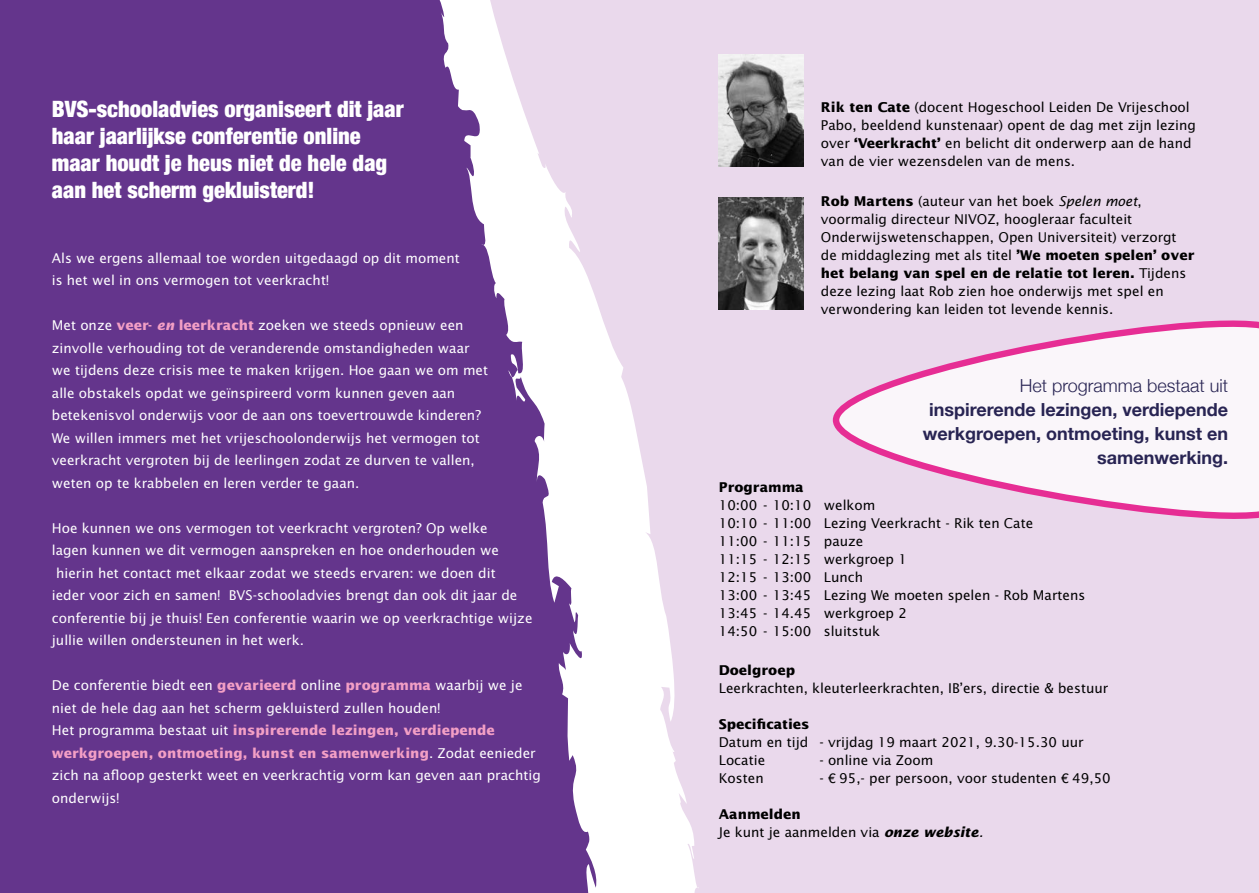
<style>
.page{position:relative;width:1259px;height:893px;background:#fff}
.page>*{position:absolute;margin:0;border:0;box-sizing:border-box;transform-origin:0 0}
.t1{font:900 condensed 22.5px/27px "Helvetica Neue";color:#fff}
.t2{font:700 18px/24px "Helvetica Neue";color:#282453;text-align:right}
.t3{font:300 18px "Helvetica Neue";color:#282453}
.t4{font:13.5px/22.5px "Lucida Sans";color:#fff}
.t5{font:13.5px/18px "Lucida Sans";color:#000}
.t6{font:700 13.5px "Lucida Sans";color:#000}
.s1{font-weight:700;color:#f39fc5}
.s2{font-weight:700;font-style:italic;color:#f39fc5}
.s3{font-weight:700}
.s4{font-style:italic}
.s5{font-family:"Helvetica Neue"}
.s6{font-weight:700;font-style:italic}
</style>
<div class="page">
<div style="left:719px;top:0;width:540px;height:893px;background:#ead9ec"></div>
<div style="left:0;top:0;width:420px;height:893px;background:#64358c"></div>
<svg style="left:420px;top:0;width:299px;height:893px"></svg>
<img style="left:719px;top:54px;width:85px;height:113px">
<img style="left:719px;top:197px;width:85px;height:113px">
<svg style="left:831px;top:319px;width:428px;height:201px"></svg>
<h1 class="t1" style="left:52px;top:94px;width:353px">BVS-schooladvies organiseert dit jaar haar jaarlijkse conferentie online maar houdt je heus niet de hele dag aan het scherm gekluisterd!</h1>
<p class="t4" style="left:52px;top:246px;width:409px">Als we ergens allemaal toe worden uitgedaagd op dit moment is het wel in ons vermogen tot veerkracht!</p>
<p class="t4" style="left:52px;top:314px;width:438px">Met onze <span class="s1">veer-</span> <span class="s2">en</span> <span class="s1">leerkracht</span> zoeken we steeds opnieuw een zinvolle verhouding tot de veranderende omstandigheden waar we tijdens deze crisis mee te maken krijgen. Hoe gaan we om met alle obstakels opdat we geïnspireerd vorm kunnen geven aan betekenisvol onderwijs voor de aan ons toevertrouwde kinderen?<br>We willen immers met het vrijeschoolonderwijs het vermogen tot veerkracht vergroten bij de leerlingen zodat ze durven te vallen, weten op te krabbelen en leren verder te gaan.</p>
<p class="t4" style="left:52px;top:516px;width:437px">Hoe kunnen we ons vermogen tot veerkracht vergroten? Op welke</p>
<p class="t4" style="left:52px;top:539px;width:448px">lagen kunnen we dit vermogen aanspreken en hoe onderhouden we</p>
<p class="t4" style="left:56px;top:561px;width:441px">hierin het contact met elkaar zodat we steeds ervaren: we doen dit</p>
<p class="t4" style="left:52px;top:584px;width:467px">ieder voor zich en samen! BVS-schooladvies brengt dan ook dit jaar de</p>
<p class="t4" style="left:52px;top:606px;width:482px">conferentie bij je thuis! Een conferentie waarin we op veerkrachtige wijze</p>
<p class="t4" style="left:52px;top:629px;width:254px">jullie willen ondersteunen in het werk.</p>
<p class="t4" style="left:52px;top:674px;width:490px">De conferentie biedt een <span class="s1">gevarieerd</span> online <span class="s1">programma</span> waarbij we je niet de hele dag aan het scherm gekluisterd zullen houden!<br>Het programma bestaat uit <span class="s1">inspirerende lezingen, verdiepende werkgroepen, ontmoeting, kunst en samenwerking</span>. Zodat eenieder zich na afloop gesterkt weet en veerkrachtig vorm kan geven aan prachtig onderwijs!</p>
<p class="t5" style="left:821px;top:98px;width:376px"><span class="s3">Rik ten Cate</span> (docent Hogeschool Leiden De Vrijeschool Pabo, beeldend kunstenaar) opent de dag met zijn lezing over <span class="s3">‘Veerkracht’</span> en belicht dit onderwerp aan de hand van de vier wezensdelen van de mens.</p>
<p class="t5" style="left:821px;top:192px;width:375px"><span class="s3">Rob Martens</span> (auteur van het boek <span class="s4">Spelen moet</span>, voormalig directeur NIVOZ, hoogleraar faculteit Onderwijswetenschappen, Open Universiteit) verzorgt de middaglezing met als titel <span class="s3">’We moeten spelen’ over het belang van spel en de relatie tot leren.</span> Tijdens deze lezing laat Rob zien hoe onderwijs met spel en verwondering kan leiden tot levende kennis.</p>
<h2 class="t3" style="left:1019px;top:371px;width:210px">Het programma bestaat uit</h2>
<h2 class="t2" style="left:922px;top:398px;width:307px">inspirerende lezingen, verdiepende werkgroepen, ontmoeting, kunst en samenwerking.</h2>
<p class="t6" style="left:719px;top:479px;width:86px">Programma</p>
<p class="t5" style="left:719px;top:496px;width:368px">10:00 - 10:10 welkom<br>10:10 - 11:00 Lezing Veerkracht - Rik ten Cate<br>11:00 - 11:15 pauze<br>11:15 - 12:15 werkgroep 1<br>12:15 - 13:00 Lunch<br>13:00 - 13:45 Lezing We moeten spelen - Rob Martens<br>13:45 - 14.45 werkgroep 2<br>14:50 - 15:00 sluitstuk</p>
<p class="t6" style="left:719px;top:662px;width:78px">Doelgroep</p>
<p class="t5" style="left:719px;top:679px;width:391px">Leerkrachten, kleuterleerkrachten, IB’ers, directie &amp; bestuur</p>
<p class="t6" style="left:719px;top:716px;width:92px">Specificaties</p>
<p class="t5" style="left:719px;top:733px;width:366px">Datum en tijd - vrijdag 19 maart 2021, 9.30-15.30 uur<br>Locatie</p>
<p class="t5" style="left:819px;top:751px;width:115px">- online via Zoom</p>
<p class="t5" style="left:719px;top:769px;width:46px">Kosten</p>
<p class="t5" style="left:819px;top:769px;width:293px">- <span class="s5">€</span> 95,- per persoon, voor studenten <span class="s5">€</span> 49,50</p>
<p class="t5" style="left:719px;top:805px;width:266px"><span class="s3">Aanmelden<br></span>Je kunt je aanmelden via <span class="s6">onze website</span><span class="s4">.</span></p>
</div>
